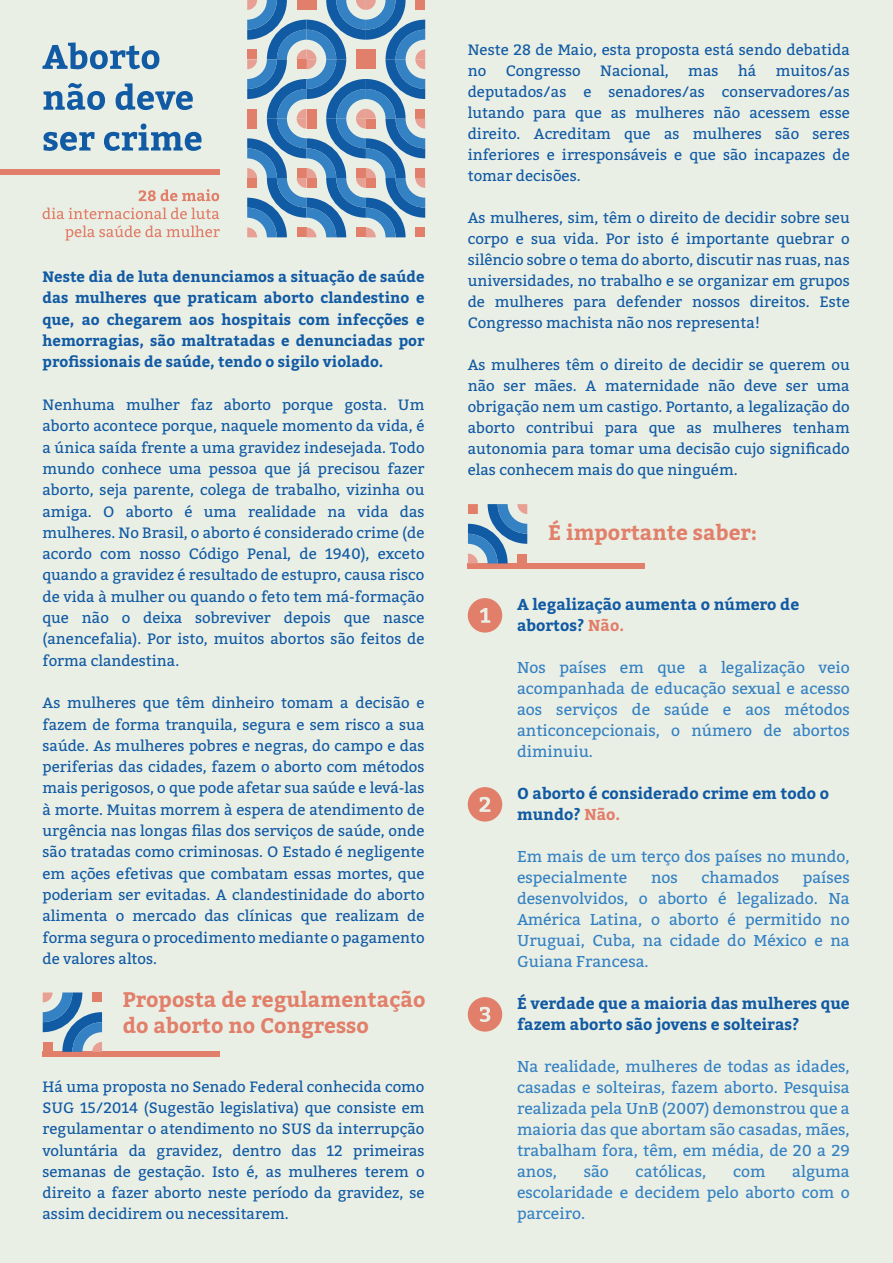
<style>
.page{position:relative;width:893px;height:1263px;background:#eaefe5}
.page>*{position:absolute;margin:0;border:0;box-sizing:border-box;transform-origin:0 0}
.t1{font:700 21px/25.5px "Bitter";color:#e17f6a}
.t2{font:15.75px/21px "Bitter";color:#3481c3;text-align:justify}
.t3{font:700 15.75px/21px "Bitter";color:#115aa3}
.t4{font:700 15.75px/21px "Bitter";color:#115aa4}
.t5{font:15px/21.3px "Bitter";color:#115aa4;text-align:justify}
.t6{font:700 15px/21.3px "Bitter";color:#115aa4;text-align:justify}
.s1{color:#e27d69}
</style>
<div class="page">
<svg style="left:42px;top:43px;width:117px;height:26px"></svg>
<svg style="left:44px;top:83px;width:61px;height:27px"></svg>
<svg style="left:116px;top:83px;width:77px;height:27px"></svg>
<svg style="left:44px;top:132px;width:51px;height:19px"></svg>
<svg style="left:104px;top:123px;width:98px;height:28px"></svg>
<div style="left:0;top:169px;width:220px;height:5px;background:#e17f6a"></div>
<svg style="left:139px;top:189px;width:80px;height:12px"></svg>
<svg style="left:43px;top:208px;width:176px;height:11px"></svg>
<svg style="left:65px;top:225px;width:155px;height:16px"></svg>
<div style="left:43px;top:1052px;width:177px;height:5px;background:#e17f6a"></div>
<svg style="left:43px;top:992px;width:59px;height:60px"></svg>
<div style="left:468px;top:563px;width:177px;height:5px;background:#e17f6a"></div>
<svg style="left:468px;top:504px;width:59px;height:59px"></svg>
<svg style="left:247px;top:0;width:178px;height:237px"></svg>
<div style="left:468px;top:598px;width:34px;height:35px;background:#e17f6a;border-radius:50%"></div>
<svg style="left:480px;top:608px;width:10px;height:15px"></svg>
<div style="left:468px;top:787px;width:34px;height:35px;background:#e17f6a;border-radius:50%"></div>
<svg style="left:480px;top:797px;width:10px;height:15px"></svg>
<div style="left:468px;top:997px;width:34px;height:35px;background:#e17f6a;border-radius:50%"></div>
<svg style="left:480px;top:1007px;width:10px;height:15px"></svg>
<p class="t6" style="left:42px;top:266px;width:384px">Neste dia de luta denunciamos a situação de saúde das mulheres que praticam aborto clandestino e que, ao chegarem aos hospitais com infecções e hemorragias, são maltratadas e denunciadas por profissionais de saúde, tendo o sigilo violado.</p>
<p class="t5" style="left:42px;top:394px;width:384px">Nenhuma mulher faz aborto porque gosta. Um aborto acontece porque, naquele momento da vida, é a única saída frente a uma gravidez indesejada. Todo mundo conhece uma pessoa que já precisou fazer aborto, seja parente, colega de trabalho, vizinha ou amiga. O aborto é uma realidade na vida das mulheres. No Brasil, o aborto é considerado crime (de acordo com nosso Código Penal, de 1940), exceto quando a gravidez é resultado de estupro, causa risco de vida à mulher ou quando o feto tem má-formação que não o deixa sobreviver depois que nasce (anencefalia). Por isto, muitos abortos são feitos de forma clandestina.</p>
<p class="t5" style="left:42px;top:692px;width:384px">As mulheres que têm dinheiro tomam a decisão e fazem de forma tranquila, segura e sem risco a sua saúde. As mulheres pobres e negras, do campo e das periferias das cidades, fazem o aborto com métodos mais perigosos, o que pode afetar sua saúde e levá-las à morte. Muitas morrem à espera de atendimento de urgência nas longas filas dos serviços de saúde, onde são tratadas como criminosas. O Estado é negligente em ações efetivas que combatam essas mortes, que poderiam ser evitadas. A clandestinidade do aborto alimenta o mercado das clínicas que realizam de forma segura o procedimento mediante o pagamento de valores altos.</p>
<h1 class="t1" style="left:123px;top:986px;width:304px">Proposta de regulamentação do aborto no Congresso</h1>
<p class="t5" style="left:42px;top:1075px;width:384px">Há uma proposta no Senado Federal conhecida como SUG 15/2014 (Sugestão legislativa) que consiste em regulamentar o atendimento no SUS da interrupção voluntária da gravidez, dentro das 12 primeiras semanas de gestação. Isto é, as mulheres terem o direito a fazer aborto neste período da gravidez, se assim decidirem ou necessitarem.</p>
<p class="t5" style="left:468px;top:38px;width:384px">Neste 28 de Maio, esta proposta está sendo debatida no</p>
<p class="t5" style="left:506px;top:59px;width:76px">Congresso</p>
<p class="t5" style="left:600px;top:59px;width:70px">Nacional,</p>
<p class="t5" style="left:688px;top:59px;width:32px">mas</p>
<p class="t5" style="left:738px;top:59px;width:20px">há</p>
<p class="t5" style="left:468px;top:59px;width:384px;text-indent:308px">muitos/as deputados/as e senadores/as conservadores/as lutando para que as mulheres não acessem esse direito. Acreditam que as mulheres são seres inferiores e irresponsáveis e que são incapazes de tomar decisões.</p>
<p class="t5" style="left:468px;top:206px;width:384px">As mulheres, sim, têm o direito de decidir sobre seu corpo e sua vida. Por isto é importante quebrar o silêncio sobre o tema do aborto, discutir nas ruas, nas universidades, no trabalho e se organizar em grupos de mulheres para defender nossos direitos. Este Congresso machista não nos representa!</p>
<p class="t5" style="left:468px;top:353px;width:384px">As mulheres têm o direito de decidir se querem ou não ser mães. A maternidade não deve ser uma obrigação nem um castigo. Portanto, a legalização do aborto contribui para que as mulheres tenham autonomia para tomar uma decisão cujo significado elas conhecem mais do que ninguém.</p>
<h1 class="t1" style="left:548px;top:519px;width:211px">É importante saber:</h1>
<p class="t4" style="left:517px;top:594px;width:284px">A legalização aumenta o número de abortos? <span class="s1">Não.</span></p>
<p class="t2" style="left:517px;top:657px;width:334px">Nos países em que a legalização veio acompanhada de educação sexual e acesso aos serviços de saúde e aos métodos anticoncepcionais, o número de abortos diminuiu.</p>
<p class="t3" style="left:517px;top:783px;width:314px">O aborto é considerado crime em todo o mundo? <span class="s1">Não.</span></p>
<p class="t2" style="left:517px;top:846px;width:334px">Em mais de um terço dos países no mundo, especialmente</p>
<p class="t2" style="left:517px;top:867px;width:334px;text-indent:286px">países desenvolvidos, o aborto é legalizado. Na América Latina, o aborto é permitido no Uruguai, Cuba, na cidade do México e na Guiana Francesa.</p>
<p class="t3" style="left:517px;top:993px;width:334px">É verdade que a maioria das mulheres que fazem aborto são jovens e solteiras?</p>
<p class="t2" style="left:517px;top:1056px;width:334px">Na realidade, mulheres de todas as idades, casadas e solteiras, fazem aborto. Pesquisa realizada pela UnB (2007) demonstrou que a maioria das que abortam são casadas, mães, trabalham fora, têm, em média, de 20 a 29 anos,</p>
<p class="t2" style="left:651px;top:867px;width:28px">nos</p>
<p class="t2" style="left:701px;top:867px;width:79px">chamados</p>
<p class="t2" style="left:584px;top:1161px;width:27px">são</p>
<p class="t2" style="left:636px;top:1161px;width:72px">católicas,</p>
<p class="t2" style="left:733px;top:1161px;width:34px">com</p>
<p class="t2" style="left:517px;top:1161px;width:334px;text-indent:275px">alguma escolaridade e decidem pelo aborto com o parceiro.</p>
</div>
